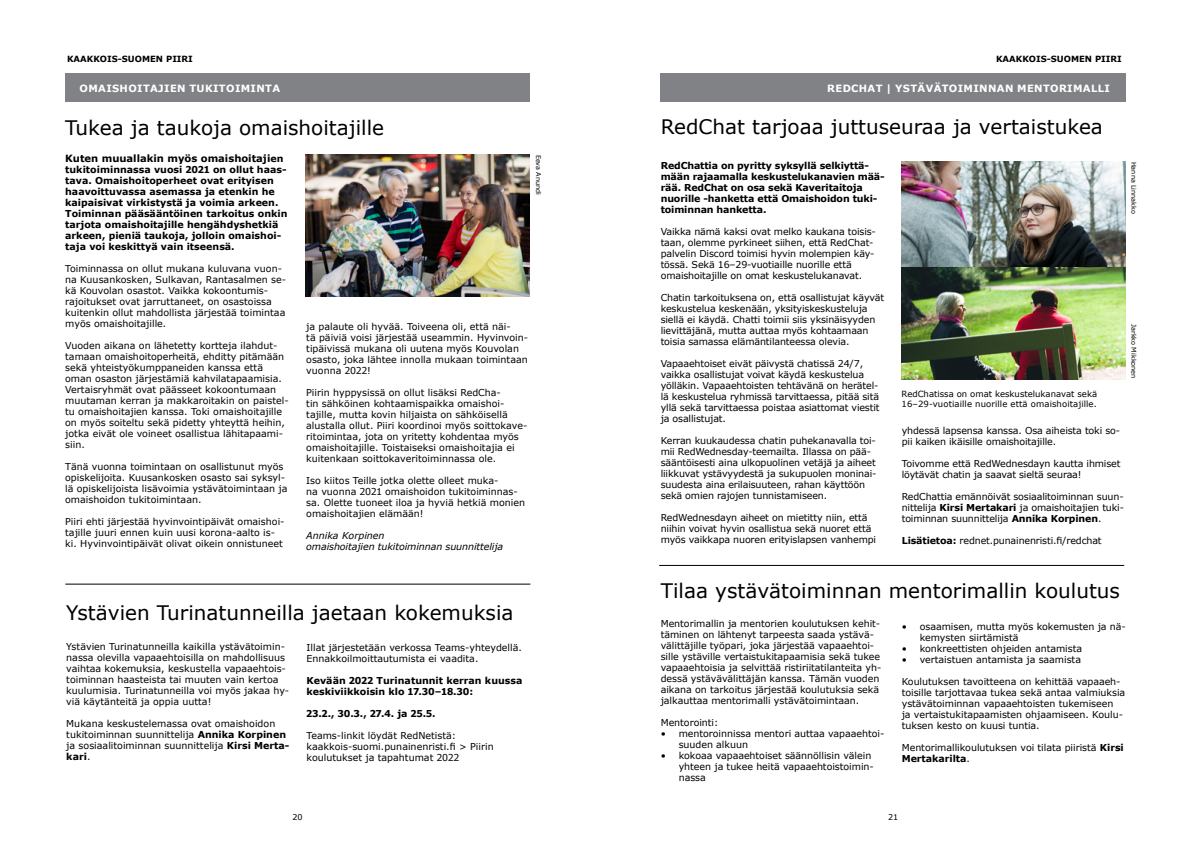
<style>
.page{position:relative;width:1191px;height:842px;background:#fff}
.page>*{position:absolute;margin:0;border:0;box-sizing:border-box;transform-origin:0 0}
.t1{font:20px "Verdana";color:#000}
.t2{font:700 10px "Verdana";letter-spacing:.035em;color:#fff}
.t3{font:700 10px "Verdana";color:#000}
.t4{font:9.5px/11px "Verdana";letter-spacing:-.005em;color:#000}
.t5{font:700 9.5px/11px "Verdana";color:#000}
.t6{font:italic 9.5px/11px "Verdana";letter-spacing:-.01em;color:#000}
.t7{font:8.5px/10px "Verdana";letter-spacing:.01em;color:#000}
.t8{font:700 8.5px "Verdana";color:#000}
.t9{font:8px "Verdana";color:#000}
.t10{font:6.5px "Verdana";color:#000}
.s1{font-size:9.5px}
.s2{font-weight:700}
</style>
<div class="page">
<div style="left:65px;top:74px;width:465px;height:28px;background:#808285"></div>
<img style="left:306px;top:154px;width:224px;height:142px">
<hr style="left:65px;top:584px;width:465px;height:1px;background:#000">
<div style="left:660px;top:74px;width:465px;height:28px;background:#808285"></div>
<img style="left:902px;top:162px;width:223px;height:106px">
<hr style="left:659px;top:565px;width:465px;height:1px;background:#000">
<img style="left:901px;top:268px;width:224px;height:112px">
<p class="t8" style="left:67px;top:53px;width:127px">KAAKKOIS-SUOMEN PIIRI</p>
<p class="t2" style="left:80px;top:81px;width:202px">OMAISHOITAJIEN TUKITOIMINTA</p>
<h1 class="t1" style="left:65px;top:114px;width:320px">Tukea ja taukoja omaishoitajille</h1>
<p class="t3" style="left:65px;top:151px;width:220px">Kuten muuallakin myös omaishoitaji<span class="s1">en</span></p>
<p class="t5" style="left:65px;top:164px;width:224px">tukitoiminnassa vuosi 2021 on ollut haas&shy;tava. Omaishoitoperheet ovat erityisen haavoittuvassa asemassa ja etenkin he kaipaisivat virkistystä ja voimia arkeen.<br>Toiminnan pääsääntöinen tarkoitus onkin tarjota omaishoitajille hengähdyshetkiä arkeen, pieniä taukoja, jolloin omaishoi&shy;taja voi keskittyä vain itseensä.</p>
<p class="t4" style="left:65px;top:263px;width:222px">Toiminnassa on ollut mukana kuluvana vuon&shy;na Kuusankosken, Sulkavan, Rantasalmen se&shy;kä Kouvolan osastot. Vaikka kokoontumis&shy;rajoitukset ovat jarruttaneet, on osastoissa kuitenkin ollut mahdollista järjestää toimintaa myös omaishoitajille.</p>
<p class="t4" style="left:65px;top:340px;width:225px">Vuoden aikana on lähetetty kortteja ilahdut&shy;tamaan omaishoitoperheitä, ehditty pitämään sekä yhteistyökumppaneiden kanssa että oman osaston järjestämiä kahvilatapaamisia.<br>Vertaisryhmät ovat päässeet kokoontumaan muutaman kerran ja makkaroitakin on paistel&shy;tu omaishoitajien kanssa. Toki omaishoitajille on myös soiteltu sekä pidetty yhteyttä heihin, jotka eivät ole voineet osallistua lähitapaami&shy;siin.</p>
<p class="t4" style="left:65px;top:461px;width:224px">Tänä vuonna toimintaan on osallistunut myös opiskelijoita. Kuusankosken osasto sai syksyl&shy;lä opiskelijoista lisävoimia ystävätoimintaan ja omaishoidon tukitoimintaan.</p>
<p class="t4" style="left:65px;top:516px;width:221px">Piiri ehti järjestää hyvinvointipäivät omaishoi&shy;tajille juuri ennen kuin uusi korona-aalto is&shy;ki. Hyvinvointipäivät olivat oikein onnistuneet</p>
<p class="t4" style="left:306px;top:321px;width:223px">ja palaute oli hyvää. Toiveena oli, että näi-<br>tä päiviä voisi järjestää useammin. Hyvinvoin&shy;tipäivissä mukana oli uutena myös Kouvolan osasto, joka lähtee innolla mukaan toimintaan vuonna 2022!</p>
<p class="t4" style="left:306px;top:387px;width:222px">Piirin hyppysissä on ollut lisäksi RedCha-<br>tin sähköinen kohtaamispaikka omaishoi&shy;tajille, mutta kovin hiljaista on sähköisellä alustalla ollut. Piiri koordinoi myös soittokave&shy;ritoimintaa, jota on yritetty kohdentaa myös omaishoitajille. Toistaiseksi omaishoitajia ei kuitenkaan soittokaveritoiminnassa ole.</p>
<p class="t4" style="left:306px;top:475px;width:220px">Iso kiitos Teille jotka olette olleet muka-<br>na vuonna 2021 omaishoidon tukitoiminnas&shy;sa. Olette tuoneet iloa ja hyviä hetkiä monien omaishoitajien elämään!</p>
<p class="t6" style="left:306px;top:530px;width:199px">Annika Korpinen<br>omaishoitajien tukitoiminnan suunnittelija</p>
<p class="t10" style="left:543px;top:154px;width:42px;rotate:90deg">Eeva Anundi</p>
<h1 class="t1" style="left:66px;top:599px;width:449px">Ystävien Turinatunneilla jaetaan kokemuksia</h1>
<p class="t4" style="left:66px;top:641px;width:224px">Ystävien Turinatunneilla kaikilla ystävätoimin&shy;nassa olevilla vapaaehtoisilla on mahdollisuus vaihtaa kokemuksia, keskustella vapaaehtois&shy;toiminnan haasteista tai muuten vain kertoa kuulumisia. Turinatunneilla voi myös jakaa hy&shy;viä käytänteitä ja oppia uutta!</p>
<p class="t4" style="left:66px;top:718px;width:225px">Mukana keskustelemassa ovat omaishoidon tukitoiminnan suunnittelija <span class="s2">Annika Korpinen </span>ja sosiaalitoiminnan suunnittelija <span class="s2">Kirsi Merta&shy;kari</span>.</p>
<p class="t4" style="left:306px;top:642px;width:217px">Illat järjestetään verkossa Teams-yhteydellä.<br>Ennakkoilmoittautumista ei vaadita.</p>
<p class="t5" style="left:306px;top:675px;width:217px">Kevään 2022 Turinatunnit kerran kuussa keskiviikkoisin klo 17.30–18.30:</p>
<p class="t5" style="left:306px;top:708px;width:131px">23.2., 30.3., 27.4. ja 25.5.</p>
<p class="t4" style="left:306px;top:730px;width:189px">Teams-linkit löydät RedNetistä: kaakkois-suomi.punainenristi.fi &gt; Piirin koulutukset ja tapahtumat 2022</p>
<p class="t8" style="left:996px;top:53px;width:127px">KAAKKOIS-SUOMEN PIIRI</p>
<p class="t2" style="left:827px;top:81px;width:284px">REDCHAT | YSTÄVÄTOIMINNAN MENTORIMALLI</p>
<h1 class="t1" style="left:661px;top:113px;width:443px">RedChat tarjoaa juttuseuraa ja vertaistukea</h1>
<p class="t5" style="left:660px;top:160px;width:225px">RedChattia on pyritty syksyllä selkiyttä&shy;mään rajaamalla keskustelukanavien mää&shy;rää. RedChat on osa sekä Kaveritaitoja nuorille -hanketta että Omaishoidon tuki&shy;toiminnan hanketta.</p>
<p class="t4" style="left:660px;top:226px;width:217px">Vaikka nämä kaksi ovat melko kaukana toisis&shy;taan, olemme pyrkineet siihen, että RedChat&shy;palvelin Discord toimisi hyvin molempien käy&shy;tössä. Sekä 16–29-vuotiaille nuorille että omaishoitajille on omat keskustelukanavat.</p>
<p class="t4" style="left:660px;top:292px;width:225px">Chatin tarkoituksena on, että osallistujat käyvät keskustelua keskenään, yksityiskeskusteluja siellä ei käydä. Chatti toimii siis yksinäisyyden lievittäjänä, mutta auttaa myös kohtaamaan toisia samassa elämäntilanteessa olevia.</p>
<p class="t4" style="left:660px;top:358px;width:220px">Vapaaehtoiset eivät päivystä chatissä 24/7, vaikka osallistujat voivat käydä keskustelua yölläkin. Vapaaehtoisten tehtävänä on herätel&shy;lä keskustelua ryhmissä tarvittaessa, pitää sitä yllä sekä tarvittaessa poistaa asiattomat viestit ja osallistujat.</p>
<p class="t4" style="left:660px;top:435px;width:217px">Kerran kuukaudessa chatin puhekanavalla toi&shy;mii RedWednesday-teemailta. Illassa on pää&shy;sääntöisesti aina ulkopuolinen vetäjä ja aiheet liikkuvat ystävyydestä ja sukupuolen moninai&shy;suudesta aina erilaisuuteen, rahan käyttöön sekä omien rajojen tunnistamiseen.</p>
<p class="t4" style="left:660px;top:512px;width:217px">RedWednesdayn aiheet on mietitty niin, että niihin voivat hyvin osallistua sekä nuoret että myös vaikkapa nuoren erityislapsen vanhempi</p>
<p class="t7" style="left:901px;top:389px;width:197px">RedChatissa on omat keskustelukanavat sekä<br>16–29-vuotiaille nuorille että omaishoitajille.</p>
<p class="t4" style="left:901px;top:424px;width:220px">yhdessä lapsensa kanssa. Osa aiheista toki so&shy;pii kaiken ikäisille omaishoitajille.</p>
<p class="t4" style="left:901px;top:457px;width:220px">Toivomme että RedWednesdayn kautta ihmiset löytävät chatin ja saavat sieltä seuraa!</p>
<p class="t4" style="left:901px;top:490px;width:224px;text-align:justify">RedChattia emännöivät sosiaalitoiminnan suun&shy;nittelija <span class="s2">Kirsi Mertakari</span> ja omaishoitajien tuki&shy;toiminnan suunnittelija <span class="s2">Annika Korpinen</span>.</p>
<p class="t4" style="left:901px;top:534px;width:201px"><span class="s2">Lisätietoa:</span> rednet.punainenristi.fi/redchat</p>
<p class="t10" style="left:1138px;top:162px;width:54px;rotate:90deg">Hanna Linnakko</p>
<p class="t10" style="left:1138px;top:324px;width:56px;rotate:90deg">Jarkko Mikkonen</p>
<h1 class="t1" style="left:661px;top:577px;width:461px">Tilaa ystävätoiminnan mentorimallin koulutus</h1>
<p class="t4" style="left:660px;top:618px;width:222px">Mentorimallin ja mentorien koulutuksen kehit&shy;täminen on lähtenyt tarpeesta saada ystävä&shy;välittäjille työpari, joka järjestää vapaaehtoi&shy;sille ystäville vertaistukitapaamisia sekä tukee vapaaehtoisia ja selvittää ristiriitatilanteita yh&shy;dessä ystävävälittäjän kanssa. Tämän vuoden aikana on tarkoitus järjestää koulutuksia sekä jalkauttaa mentorimalli ystävätoimintaan.</p>
<p class="t4" style="left:660px;top:717px;width:59px">Mentorointi:</p>
<p class="t4" style="left:678px;top:728px;width:207px;text-indent:-18px">• mentoroinnissa mentori auttaa vapaaehtoi&shy;suuden alkuun</p>
<p class="t4" style="left:678px;top:750px;width:197px;text-indent:-18px">• kokoaa vapaaehtoiset säännöllisin välein yhteen ja tukee heitä vapaaehtoistoimin&shy;nassa</p>
<p class="t4" style="left:919px;top:621px;width:207px;text-indent:-18px">• osaamisen, mutta myös kokemusten ja nä&shy;kemysten siirtämistä</p>
<p class="t4" style="left:901px;top:643px;width:182px">• konkreettisten ohjeiden antamista</p>
<p class="t4" style="left:901px;top:654px;width:181px">• vertaistuen antamista ja saamista</p>
<p class="t4" style="left:901px;top:676px;width:225px">Koulutuksen tavoitteena on kehittää vapaaeh&shy;toisille tarjottavaa tukea sekä antaa valmiuksia ystävätoiminnan vapaaehtoisten tukemiseen<br>ja vertaistukitapaamisten ohjaamiseen. Koulu&shy;tuksen kesto on kuusi tuntia.</p>
<p class="t4" style="left:901px;top:742px;width:224px">Mentorimallikoulutuksen voi tilata piiristä <span class="s2">Kirsi<br>Mertakarilta</span>.</p>
<p class="t9" style="left:292px;top:812px;width:12px">20</p>
<p class="t9" style="left:888px;top:812px;width:12px">21</p>
</div>
